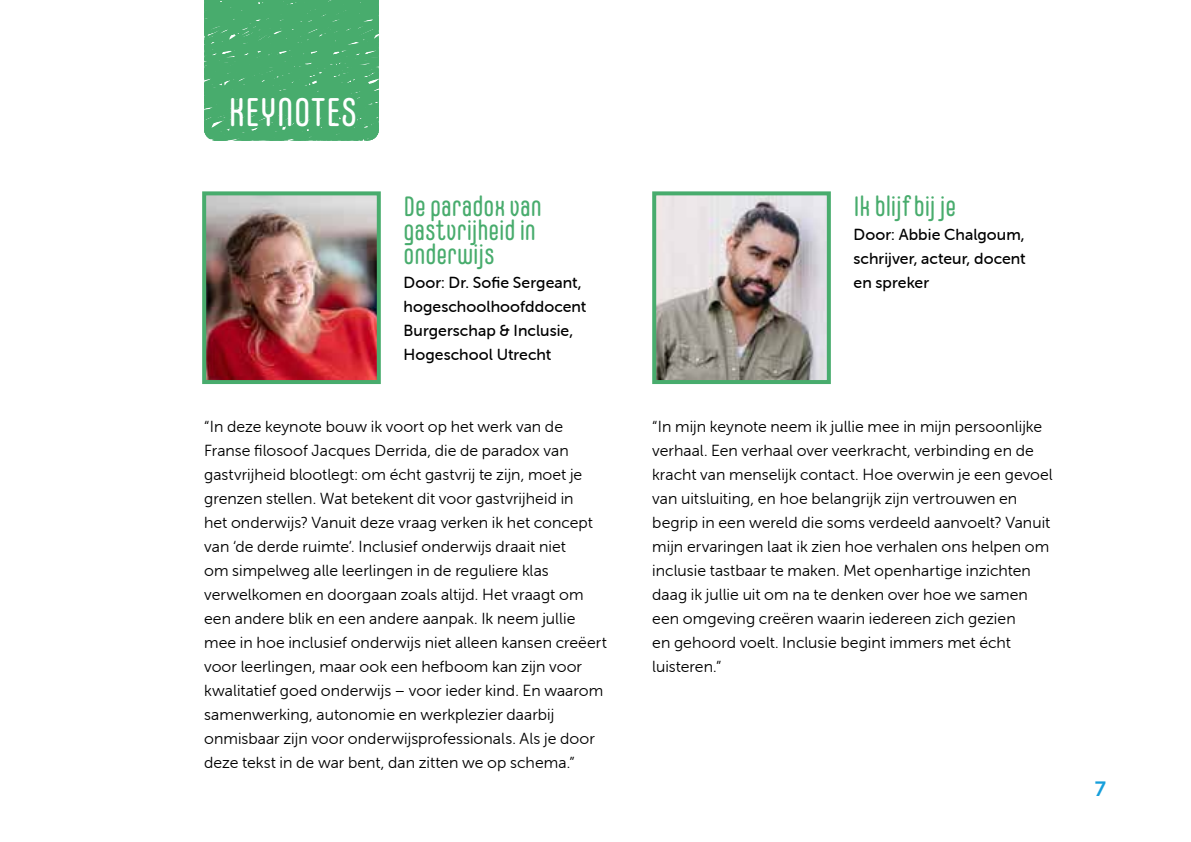
<style>
.page{position:relative;width:1191px;height:842px;background:#fff}
.page>*{position:absolute;margin:0;border:0;box-sizing:border-box;transform-origin:0 0}
.t1{font:40px "Carl Marx";letter-spacing:.005em;color:#fff}
.t2{font:28px/24px "Carl Marx";color:#48ac6d}
.t3{font:20.6px "Museo Sans 700";color:#169fdb}
.t4{font:16px/24px "Museo Sans Rounded 300";letter-spacing:.005em;color:#000}
.t5{font:16px/24px "Museo Sans Rounded 500";letter-spacing:.005em;color:#000}
</style>
<div class="page">
<div style="left:204px;top:0;width:175px;height:141px;background:#48ac6d"></div>
<img style="left:207px;top:196px;width:169px;height:183px">
<div style="left:202px;top:191px;width:179px;height:193px;border:4px solid #48ac6d"></div>
<img style="left:657px;top:196px;width:169px;height:183px">
<div style="left:652px;top:191px;width:179px;height:193px;border:4px solid #48ac6d"></div>
<h1 class="t1" style="left:228px;top:90px;width:130px">KEYNOTES</h1>
<h2 class="t2" style="left:403px;top:194px;width:140px">De paradox van gastvrijheid in onderwijs</h2>
<p class="t5" style="left:403px;top:271px;width:184px">Door: Dr. Sofie Sergeant, hogeschoolhoofddocent<br>Burgerschap &amp; Inclusie,<br>Hogeschool Utrecht</p>
<p class="t4" style="left:204px;top:415px;width:404px">“In deze keynote bouw ik voort op het werk van de Franse filosoof Jacques Derrida, die de paradox van gastvrijheid blootlegt: om écht gastvrij te zijn, moet je grenzen stellen. Wat betekent dit voor gastvrijheid in<br>het onderwijs? Vanuit deze vraag verken ik het concept van ‘de derde ruimte’. Inclusief onderwijs draait niet<br>om simpelweg alle leerlingen in de reguliere klas verwelkomen en doorgaan zoals altijd. Het vraagt om een andere blik en een andere aanpak. Ik neem jullie mee in hoe inclusief onderwijs niet alleen kansen creëert voor leerlingen, maar ook een hefboom kan zijn voor kwalitatief goed onderwijs – voor ieder kind. En waarom samenwerking, autonomie en werkplezier daarbij onmisbaar zijn voor onderwijsprofessionals. Als je door deze tekst in de war bent, dan zitten we op schema.”</p>
<h2 class="t2" style="left:853px;top:194px;width:104px">Ik blijf bij je</h2>
<p class="t5" style="left:853px;top:223px;width:174px;text-align:justify">Door: Abbie Chalgoum, schrijver, acteur, docent en spreker</p>
<p class="t4" style="left:652px;top:415px;width:402px">“In mijn keynote neem ik jullie mee in mijn persoonlijke verhaal. Een verhaal over veerkracht, verbinding en de kracht van menselijk contact. Hoe overwin je een gevoel van uitsluiting, en hoe belangrijk zijn vertrouwen en begrip in een wereld die soms verdeeld aanvoelt? Vanuit mijn ervaringen laat ik zien hoe verhalen ons helpen om inclusie tastbaar te maken. Met openhartige inzichten daag ik jullie uit om na te denken over hoe we samen een omgeving creëren waarin iedereen zich gezien<br>en gehoord voelt. Inclusie begint immers met écht luisteren.”</p>
<p class="t3" style="left:1095px;top:778px;width:13px">7</p>
</div>
